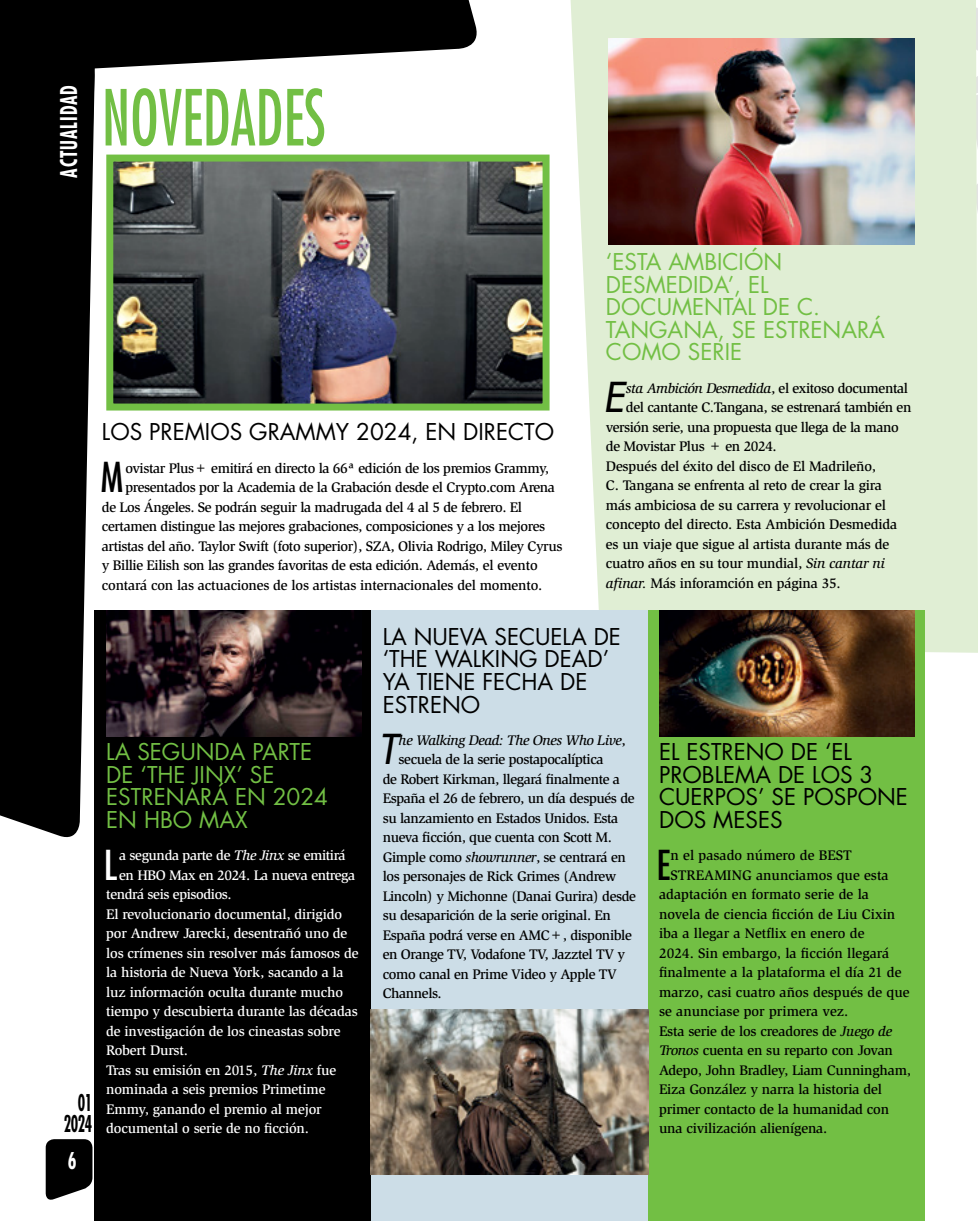
<style>
.page{position:relative;width:978px;height:1221px;background:#fff}
.page>*{position:absolute;margin:0;border:0;box-sizing:border-box;transform-origin:0 0}
.t1{font:condensed 75px "Futura Std";color:#72bf44;scale:.8 1}
.NEWS-Testo_Capol_2R{font:condensed 40.05px "Futura Std";color:#000}
.NEWS-Testo_Capol_2R-2{font:italic 500 40.05px "Futura Std";color:#000}
.NEWS-Testo_Capol_2R-3{font:condensed 40.05px "Futura Std";color:#fff}
.NEWS_Titolo{font:22.5px/22.5px "Futura Std";color:#000}
.NEWS_TitoloV{font:22.5px/22.5px "Futura Std";color:#72bf44}
.t2{font:700 condensed 22.5px "Futura Std";letter-spacing:.05em;color:#fff;scale:.8 1}
.t3{font:700 condensed 22.5px "Futura Std";letter-spacing:-.03em;color:#000;scale:.68 1}
.NEWS-Testo_Capol_2R-4{font:500 14.25px "Slimbach Std";letter-spacing:-.03em;color:#000}
.NEWS_Testo{font:500 14.25px/19.5px "Slimbach Std";letter-spacing:-.015em;color:#000}
.NEWS_Testo-2{font:500 14.25px/19.5px "Slimbach Std";letter-spacing:-.015em;color:#fff}
.NEWS-Testo_Capol_2R-5{font:500 14.25px "Slimbach Std";color:#000}
.NEWS-Testo_Capol_2R-6{font:500 14.25px "Slimbach Std";letter-spacing:-.03em;color:#fff}
.NEWS-Testo_Capol_2R-7{font:italic 500 14.25px "Slimbach Std";letter-spacing:-.03em;color:#000}
.s1{font-style:normal}
.s2{font-style:italic}
</style>
<div class="page">
<div style="left:571px;top:0;width:407px;height:652px;background:#e0eed4"></div>
<div style="left:371px;top:610px;width:277px;height:610px;background:#ccdde7"></div>
<div style="left:648px;top:610px;width:277px;height:610px;background:#72bf44"></div>
<div style="left:94px;top:610px;width:277px;height:610px;background:#000"></div>
<svg style="left:0;top:77px;width:95px;height:761px;background:#171717"></svg>
<svg style="left:0;top:0;width:477px;height:77px"></svg>
<img style="left:114px;top:162px;width:428px;height:240px">
<div style="left:106px;top:154px;width:444px;height:256px;border:7px solid #72bf44"></div>
<img style="left:371px;top:1009px;width:277px;height:165px">
<img style="left:106px;top:610px;width:255px;height:126px">
<img style="left:608px;top:38px;width:306px;height:206px">
<img style="left:659px;top:610px;width:255px;height:126px">
<svg style="left:46px;top:1139px;width:46px;height:61px;background:#1e1e1e"></svg>
<p class="t2" style="left:55px;top:177px;width:117px;rotate:-90deg">ACTUALIDAD</p>
<p class="t1" style="left:102px;top:73px;width:281px">NOVEDADES</p>
<p class="NEWS_Titolo" style="left:102px;top:421px;width:454px">LOS PREMIOS GRAMMY 2024, EN DIRECTO</p>
<p class="NEWS-Testo_Capol_2R" style="left:101px;top:453px;width:24px">M</p>
<p class="NEWS-Testo_Capol_2R-4" style="left:125px;top:459px;width:425px">ovistar Plus+ emitirá en directo la 66ª edición de los premios Grammy,</p>
<p class="NEWS-Testo_Capol_2R-4" style="left:125px;top:479px;width:431px">presentados por la Academia de la Grabación desde el Crypto.com Arena</p>
<p class="NEWS-Testo_Capol_2R-4" style="left:102px;top:498px;width:422px">de Los Ángeles. Se podrán seguir la madrugada del 4 al 5 de febrero. El</p>
<p class="NEWS-Testo_Capol_2R-4" style="left:102px;top:518px;width:445px">certamen distingue las mejores grabaciones, composiciones y a los mejores</p>
<p class="NEWS-Testo_Capol_2R-4" style="left:102px;top:537px;width:462px">artistas del año. Taylor Swift (foto superior), SZA, Olivia Rodrigo, Miley Cyrus</p>
<p class="NEWS-Testo_Capol_2R-4" style="left:102px;top:557px;width:437px">y Billie Eilish son las grandes favoritas de esta edición. Además, el evento</p>
<p class="NEWS-Testo_Capol_2R-4" style="left:102px;top:576px;width:442px">contará con las actuaciones de los artistas internacionales del momento.</p>
<p class="NEWS_TitoloV" style="left:606px;top:251px;width:281px">‘ESTA AMBICIÓN<br>DESMEDIDA’, EL<br>DOCUMENTAL DE C.<br>TANGANA, SE ESTRENARÁ<br>COMO SERIE</p>
<p class="NEWS-Testo_Capol_2R-2" style="left:603px;top:372px;width:22px">E</p>
<p class="NEWS-Testo_Capol_2R-7" style="left:626px;top:379px;width:284px">sta Ambición Desmedida<span class="s1">, el exitoso documental</span></p>
<p class="NEWS-Testo_Capol_2R-4" style="left:626px;top:399px;width:287px">del cantante C.Tangana, se estrenará también en</p>
<p class="NEWS-Testo_Capol_2R-4" style="left:606px;top:418px;width:294px">versión serie, una propuesta que llega de la mano</p>
<p class="NEWS-Testo_Capol_2R-4" style="left:606px;top:438px;width:172px">de Movistar Plus + en 2024.</p>
<p class="NEWS_Testo" style="left:606px;top:456px;width:293px">Después del éxito del disco de El Madrileño,<br>C. Tangana se enfrenta al reto de crear la gira más ambiciosa de su carrera y revolucionar el concepto del directo. Esta Ambición Desmedida es un viaje que sigue al artista durante más de cuatro años en su tour mundial, <span class="s2">Sin cantar ni afinar.</span> Más inforamción en página 35.</p>
<p class="t3" style="left:78px;top:1088px;width:23px">01</p>
<p class="t3" style="left:64px;top:1109px;width:44px">2024</p>
<p class="t2" style="left:68px;top:1146px;width:13px">6</p>
<p class="NEWS_TitoloV" style="left:106px;top:741px;width:223px">LA SEGUNDA PARTE<br>DE ‘THE JINX’ SE<br>ESTRENARÁ EN 2024<br>EN HBO MAX</p>
<p class="NEWS-Testo_Capol_2R-3" style="left:104px;top:840px;width:15px">L</p>
<p class="NEWS-Testo_Capol_2R-6" style="left:119px;top:846px;width:228px">a segunda parte de <span class="s2">The Jinx</span> se emitirá</p>
<p class="NEWS-Testo_Capol_2R-6" style="left:119px;top:866px;width:238px">en HBO Max en 2024. La nueva entrega</p>
<p class="NEWS-Testo_Capol_2R-6" style="left:106px;top:885px;width:127px">tendrá seis episodios.</p>
<p class="NEWS_Testo-2" style="left:106px;top:903px;width:254px">El revolucionario documental, dirigido por Andrew Jarecki, desentrañó uno de los crímenes sin resolver más famosos de la historia de Nueva York, sacando a la luz información oculta durante mucho tiempo y descubierta durante las décadas de investigación de los cineastas sobre Robert Durst.</p>
<p class="NEWS_Testo-2" style="left:106px;top:1059px;width:231px">Tras su emisión en 2015, <span class="s2">The Jinx</span> fue nominada a seis premios Primetime Emmy, ganando el premio al mejor documental o serie de no ficción.</p>
<p class="NEWS_Titolo" style="left:383px;top:625px;width:240px">LA NUEVA SECUELA DE ‘THE WALKING DEAD’<br>YA TIENE FECHA DE<br>ESTRENO</p>
<p class="NEWS-Testo_Capol_2R-2" style="left:378px;top:724px;width:20px">T</p>
<p class="NEWS-Testo_Capol_2R-7" style="left:399px;top:731px;width:229px">he Walking Dead: The Ones Who Live<span class="s1">,</span></p>
<p class="NEWS-Testo_Capol_2R-4" style="left:399px;top:750px;width:207px">secuela de la serie postapocalíptica</p>
<p class="NEWS-Testo_Capol_2R-4" style="left:383px;top:770px;width:239px">de Robert Kirkman, llegará finalmente a</p>
<p class="NEWS-Testo_Capol_2R-4" style="left:383px;top:789px;width:253px">España el 26 de febrero, un día después de</p>
<p class="NEWS-Testo_Capol_2R-4" style="left:383px;top:809px;width:237px">su lanzamiento en Estados Unidos. Esta</p>
<p class="NEWS-Testo_Capol_2R-4" style="left:383px;top:828px;width:231px">nueva ficción, que cuenta con Scott M.</p>
<p class="NEWS-Testo_Capol_2R-4" style="left:383px;top:848px;width:245px">Gimple como <span class="s2">showrunner</span>, se centrará en</p>
<p class="NEWS-Testo_Capol_2R-4" style="left:383px;top:867px;width:235px">los personajes de Rick Grimes (Andrew</p>
<p class="NEWS-Testo_Capol_2R-4" style="left:383px;top:887px;width:255px">Lincoln) y Michonne (Danai Gurira) desde</p>
<p class="NEWS-Testo_Capol_2R-4" style="left:383px;top:906px;width:230px">su desaparición de la serie original. En</p>
<p class="NEWS-Testo_Capol_2R-4" style="left:383px;top:926px;width:251px">España podrá verse en AMC+, disponible</p>
<p class="NEWS-Testo_Capol_2R-4" style="left:383px;top:945px;width:244px">en Orange TV, Vodafone TV, Jazztel TV y</p>
<p class="NEWS-Testo_Capol_2R-4" style="left:383px;top:965px;width:236px">como canal en Prime Video y Apple TV</p>
<p class="NEWS-Testo_Capol_2R-4" style="left:383px;top:984px;width:61px">Channels.</p>
<p class="NEWS_Titolo" style="left:659px;top:741px;width:250px">EL ESTRENO DE ‘EL<br>PROBLEMA DE LOS 3<br>CUERPOS’ SE POSPONE<br>DOS MESES</p>
<p class="NEWS-Testo_Capol_2R" style="left:657px;top:840px;width:15px">E</p>
<p class="NEWS-Testo_Capol_2R-5" style="left:671px;top:846px;width:183px">n el pasado número de BEST</p>
<p class="NEWS-Testo_Capol_2R-5" style="left:671px;top:866px;width:220px">STREAMING anunciamos que esta</p>
<p class="NEWS-Testo_Capol_2R-5" style="left:659px;top:885px;width:211px">adaptación en formato serie de la</p>
<p class="NEWS-Testo_Capol_2R-5" style="left:659px;top:905px;width:238px">novela de ciencia ficción de Liu Cixin</p>
<p class="NEWS-Testo_Capol_2R-5" style="left:659px;top:924px;width:207px">iba a llegar a Netflix en enero de</p>
<p class="NEWS-Testo_Capol_2R-5" style="left:659px;top:944px;width:232px">2024. Sin embargo, la ficción llegará</p>
<p class="NEWS-Testo_Capol_2R-5" style="left:659px;top:963px;width:244px">finalmente a la plataforma el día 21 de</p>
<p class="NEWS-Testo_Capol_2R-5" style="left:659px;top:983px;width:252px">marzo, casi cuatro años después de que</p>
<p class="NEWS-Testo_Capol_2R-5" style="left:659px;top:1002px;width:191px">se anunciase por primera vez.</p>
<p class="NEWS_Testo" style="left:659px;top:1020px;width:254px">Esta serie de los creadores de <span class="s2">Juego de Tronos</span> cuenta en su reparto con Jovan Adepo, John Bradley, Liam Cunningham, Eiza González y narra la historia del primer contacto de la humanidad con una civilización alienígena.</p>
</div>
